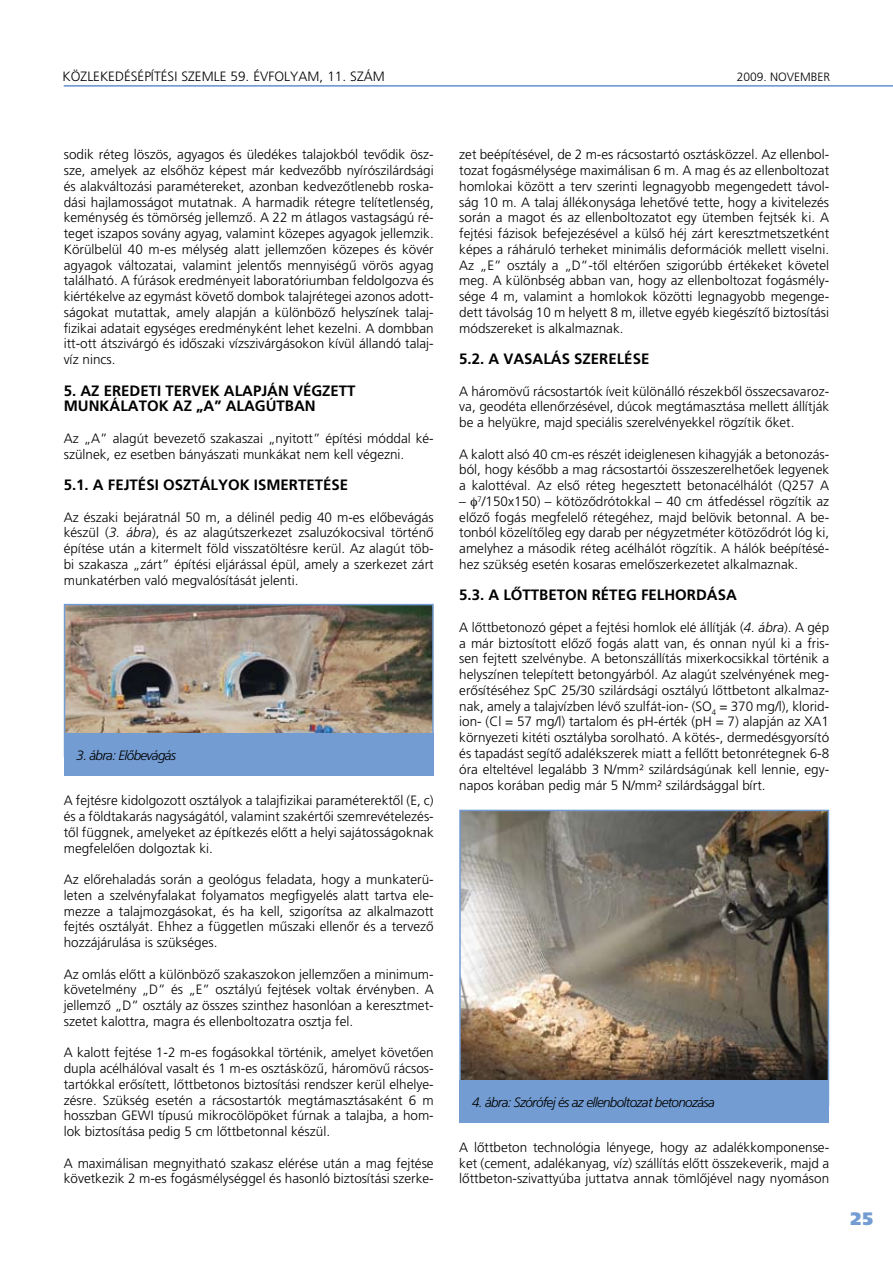
<style>
.page{position:relative;width:893px;height:1263px;background:#fff}
.page>*{position:absolute;margin:0;border:0;box-sizing:border-box;transform-origin:0 0}
.t1{font:900 18px "Frutiger H";color:#739cd2}
.t2{font:700 15px/15.8px "Frutiger H";color:#000}
.t3{font:300 13.5px/15.8px "Frutiger H";color:#000;text-align:justify}
.t4{font:italic 300 13.5px "Frutiger H";letter-spacing:-.05em;color:#000}
.t5{font:300 12px "Frutiger H";color:#000}
.s1{font-style:italic}
</style>
<div class="page">
<hr style="left:64px;top:85px;width:829px;height:2px;background:#739cd2">
<img style="left:67px;top:607px;width:364px;height:126px">
<div style="left:64px;top:604px;width:370px;height:153px;border:2px solid #739cd2"></div>
<div style="left:64px;top:733px;width:370px;height:43px;background:#739cd2"></div>
<img style="left:462px;top:813px;width:364px;height:267px">
<div style="left:459px;top:810px;width:370px;height:296px;border:2px solid #739cd2"></div>
<div style="left:459px;top:1080px;width:370px;height:43px;background:#739cd2"></div>
<p class="t3" style="left:63px;top:69px;width:200px">KÖZLEKEDÉSÉPÍTÉSI SZEMLE 59. évfolyam</p>
<p class="t3" style="left:319px;top:69px;width:40px">, 11. szám</p>
<p class="t5" style="left:737px;top:70px;width:51px">2009. novem</p>
<p class="t5" style="left:811px;top:70px;width:21px">ber</p>
<p class="t3" style="left:64px;top:147px;width:371px">sodik réteg löszös, agyagos és üledékes talajokból tevôdik ös - sze, amelyek az elsôhöz képest már kedvezôbb nyírószilárdsági és alakváltozási paramétereket, azonban kedvezôtlenebb roska&shy;dási hajlamosságot mutatnak. A harmadik rétegre telítetlenség, keménység és tömörség jellemzô. A 22 m átlagos vastagságú ré&shy;teget iszapos sovány agyag, valamint közepes agyagok jellemzik.<br>Körülbelül 40 m-es mélység alatt jellemzôen közepes és kövér agyagok változatai, valamint jelentôs mennyiségû vörös agyag található. A fúrások eredményeit laboratóriumban feldolgozva és kiértékelve az egymást követô dombok talajrétegei azonos adott&shy;ságokat mutattak, amely alapján a különbözô helyszínek talaj&shy;fizikai adatait egységes eredményként lehet kezelni. A dombban itt-ott átszivárgó és idôszaki vízszivárgásokon kívül állandó talaj&shy;víz nincs.</p>
<p class="t2" style="left:64px;top:382px;width:293px">5. AZ EREDETI TERVEK ALAPJÁN VÉGZETT<br>MUNKÁLATOK AZ „A” ALAGÚTBAN</p>
<p class="t3" style="left:64px;top:430px;width:371px">Az „A” alagút bevezetô szakaszai „nyitott” építési móddal ké&shy;szülnek, ez esetben bányászati munkákat nem kell végezni.</p>
<p class="t2" style="left:64px;top:477px;width:286px">5.1. A FEJTÉSI OSZTÁLYOK ISMERTETÉSE</p>
<p class="t3" style="left:64px;top:509px;width:371px">Az északi bejáratnál 50 m, a délinél pedig 40 m-es elôbevágás készül (<span class="s1">3. ábra</span>), és az alagútszerkezet zsaluzókocsival történô építése után a kitermelt föld visszatöltésre kerül. Az alagút töb&shy;bi szakasza „zárt” építési eljárással épül, amely a szerkezet zárt munkatérben való megvalósítását jelenti.</p>
<p class="t4" style="left:77px;top:747px;width:101px">3. ábra: Elôbevágás</p>
<p class="t3" style="left:64px;top:793px;width:371px">A fejtésre kidolgozott osztályok a talajfizikai paraméterektôl (E, c) és a földtakarás nagyságától, valamint szakértôi szemrevételezés&shy;tôl függnek, amelyeket az építkezés elôtt a helyi sajátosságoknak megfelelôen dolgoztak ki.</p>
<p class="t3" style="left:64px;top:871px;width:371px">Az elôrehaladás során a geológus feladata, hogy a munkaterü&shy;leten a szelvényfalakat folyamatos megfigyelés alatt tartva ele&shy;mezze a talajmozgásokat, és ha kell, szigorítsa az alkalmazott fejtés osztályát. Ehhez a független mûszaki ellenôr és a tervezô hozzájárulása is szükséges.</p>
<p class="t3" style="left:64px;top:966px;width:371px">Az omlás elôtt a különbözô szakaszokon jellemzôen a minimum&shy;követelmény „D” és „E” osztályú fejtések voltak érvényben. A jellemzô „D” osztály az összes szinthez hasonlóan a keresztmet&shy;szetet kalottra, magra és ellenboltozatra osztja fel.</p>
<p class="t3" style="left:64px;top:1045px;width:371px">A kalott fejtése 1-2 m-es fogásokkal történik, amelyet követôen dupla acélhálóval vasalt és 1 m-es osztásközû, háromövû rácsos&shy;tartókkal erôsített, lôttbetonos biztosítási rendszer kerül elhelye&shy;zésre. Szükség esetén a rácsostartók megtámasztásaként 6 m hosszban GEWI típusú mikrocölöpöket fúrnak a talajba, a hom&shy;lok biztosítása pedig 5 cm lôttbetonnal készül.</p>
<p class="t3" style="left:64px;top:1155px;width:371px">A maximálisan megnyitható szakasz elérése után a mag fejtése következik 2 m-es fogásmélységgel és hasonló biztosítási szerke-</p>
<p class="t3" style="left:459px;top:147px;width:371px">zet beépítésével, de 2 m-es rácsostartó osztásközzel. Az ellenbol&shy;tozat fogásmélysége maximálisan 6 m. A mag és az ellenboltozat homlokai között a terv szerinti legnagyobb megengedett távol&shy;ság 10 m. A talaj állékonysága lehetôvé tette, hogy a kivitelezés során a magot és az ellenboltozatot egy ütemben fejtsék ki. A fejtési fázisok befejezésével a külsô héj zárt keresztmetszetként képes a ráháruló terheket minimális deformációk mellett viselni.<br>Az „E” osztály a „D”-tôl eltérôen szigorúbb értékeket követel meg. A különbség abban van, hogy az ellenboltozat fogásmély&shy;sége 4 m, valamint a homlokok közötti legnagyobb megenge&shy;dett távolság 10 m helyett 8 m, illetve egyéb kiegészítô biztosítási módszereket is alkalmaznak.</p>
<p class="t2" style="left:459px;top:351px;width:192px">5.2. A VASALÁS SZERELÉSE</p>
<p class="t3" style="left:459px;top:383px;width:371px">A háromövû rácsostartók íveit különálló részekbôl összecsavaroz&shy;va, geodéta ellenôrzésével, dúcok megtámasztása mellett állítják be a helyükre, majd speciális szerelvényekkel rögzítik ôket.</p>
<p class="t3" style="left:459px;top:446px;width:371px">A kalott alsó 40 cm-es részét ideiglenesen kihagyják a betonozás&shy;ból, hogy késôbb a mag rácsostartói összeszerelhetôek legyenek a kalottéval. Az elsô réteg hegesztett betonacélhálót (Q257 A</p>
<p class="t3" style="left:459px;top:493px;width:371px">– <sup>7</sup>/150x150) – kötözôdrótokkal – 40 cm átfedéssel rögzítik az elôzô fogás megfelelô rétegéhez, majd belövik betonnal. A be&shy;tonból közelítôleg egy darab per négyzetméter kötözôdrót lóg ki, amelyhez a második réteg acélhálót rögzítik. A hálók beépítésé&shy;hez szükség esetén kosaras emelôszerkezetet alkalmaznak.</p>
<p class="t2" style="left:459px;top:587px;width:277px">5.3. A LÔTTBETON RÉTEG FELHORDÁSA</p>
<p class="t3" style="left:459px;top:619px;width:371px">A lôttbetonozó gépet a fejtési homlok elé állítják (<span class="s1">4. ábra</span>). A gép a már biztosított elôzô fogás alatt van, és onnan nyúl ki a fris&shy;sen fejtett szelvénybe. A betonszállítás mixerkocsikkal történik a helyszínen telepített betongyárból. Az alagút szelvényének meg&shy;erôsítéséhez SpC 25/30 szilárdsági osztályú lôttbetont alkalmaz&shy;nak, amely a talajvízben lévô szulfát-ion- (SO<sub>4</sub> = 370 mg/l), klorid&shy;ion- (Cl = 57 mg/l) tartalom és pH-érték (pH = 7) alapján az XA1 környezeti kitéti osztályba sorolható. A kötés-, dermedésgyorsító és tapadást segítô adalékszerek miatt a fellôtt betonrétegnek 6-8 óra elteltével legalább 3 N/mm² szilárdságúnak kell lennie, egy&shy;napos korában pedig már 5 N/mm² szilárdsággal bírt.</p>
<p class="t4" style="left:472px;top:1094px;width:244px">4. ábra: Szórófej és az ellenboltozat betonozása</p>
<p class="t3" style="left:459px;top:1139px;width:371px">A lôttbeton technológia lényege, hogy az adalékkomponense&shy;ket (cement, adalékanyag, víz) szállítás elôtt összekeverik, majd a lôttbeton-szivattyúba juttatva annak tömlôjével nagy nyomáson</p>
<h1 class="t1" style="left:850px;top:1208px;width:13px">25</h1>
</div>
